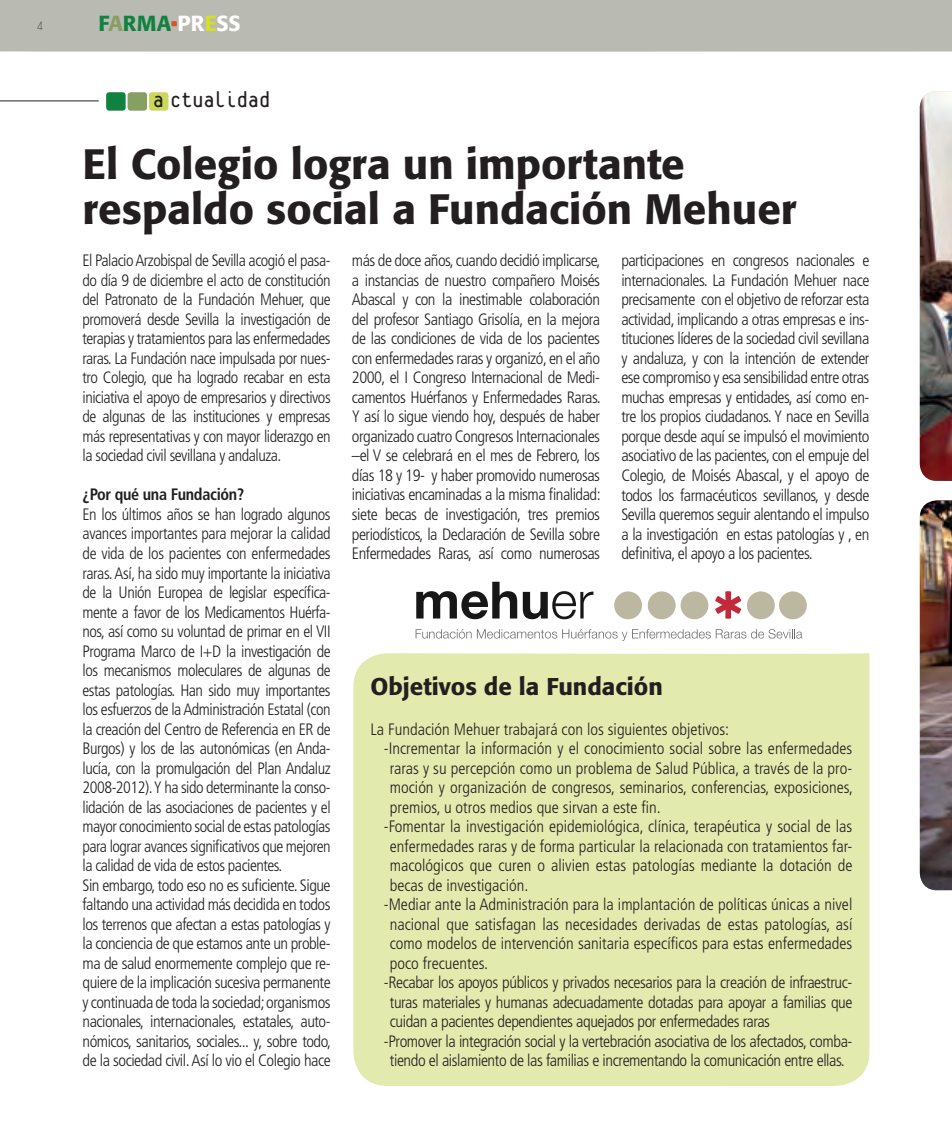
<style>
.page{position:relative;width:952px;height:1144px;background:#fff}
.page>*{position:absolute;margin:0;border:0;box-sizing:border-box;transform-origin:0 0}
.t1{font:700 51.45px "Helvetica Neue";color:#161716}
.t2{font:500 42px/45px "Formata";color:#231f20}
.t3{font:500 24px "Formata";color:#231f20}
.t4{font:24px "Platelet";color:#231f20}
.t5{font:500 21.6px "Formata";color:#108240}
.t6{font:300 condensed 16.5px/19.5px "Frutiger";letter-spacing:-.025em;color:#231f20;text-align:justify}
.t7{font:300 condensed 16.5px "Frutiger";color:#231f20}
.t8{font:700 condensed 16.5px "Frutiger";letter-spacing:-.02em;color:#231f20}
.t9{font:300 12px "Existence";color:#231f20}
.s1{color:#879f61}
.s2{color:#fff}
.s3{color:#d6df21}
.s4{font-weight:300}
</style>
<div class="page">
<div style="left:0;top:0;width:952px;height:52px;background:#b9bbb3"></div>
<svg style="left:171px;top:21px;width:6px;height:5px"></svg>
<hr style="left:0;top:101px;width:99px;height:1px;background:#231f20">
<div style="left:106px;top:92px;width:20px;height:19px;background:#108240;border-radius:3px"></div>
<div style="left:128px;top:92px;width:19px;height:19px;background:#879f61;border-radius:3px"></div>
<div style="left:149px;top:92px;width:19px;height:19px;background:#cbd85b;border-radius:3px"></div>
<div style="left:353px;top:653px;width:516px;height:432px;background:#e3eaad"></div>
<img style="left:919px;top:91px;width:33px;height:389px">
<img style="left:920px;top:500px;width:32px;height:389px">
<svg style="left:715px;top:591px;width:26px;height:27px"></svg>
<div style="left:680px;top:591px;width:28px;height:28px;background:#bbb7a0;border-radius:50%"></div>
<div style="left:747px;top:591px;width:28px;height:28px;background:#bbb7a0;border-radius:50%"></div>
<div style="left:779px;top:591px;width:28px;height:28px;background:#bbb7a0;border-radius:50%"></div>
<div style="left:648px;top:591px;width:27px;height:28px;background:#bbb7a0;border-radius:50%"></div>
<div style="left:614px;top:591px;width:28px;height:28px;background:#bbb7a0;border-radius:50%"></div>
<svg style="left:415px;top:629px;width:56px;height:9px"></svg>
<svg style="left:477px;top:629px;width:325px;height:11px"></svg>
<p class="t9" style="left:37px;top:19px;width:8px">4</p>
<h3 class="t5" style="left:99px;top:10px;width:143px">F<span class="s1">A</span>RMA <span class="s2">PR</span><span class="s3">E</span><span class="s2">SS</span></h3>
<h3 class="t4" style="left:153px;top:90px;width:119px">a ctualidad</h3>
<h2 class="t2" style="left:83px;top:141px;width:715px">El Colegio logra un importante respaldo social a Fundación Mehuer</h2>
<p class="t6" style="left:83px;top:251px;width:250px">El Palacio Arzobispal de Sevilla acogió el pasa&shy;do día 9 de diciembre el acto de constitución del Patronato de la Fundación Mehuer, que promoverá desde Sevilla la investigación de terapias y tratamientos para las enfermedades raras. La Fundación nace impulsada por nues&shy;tro Colegio, que ha logrado recabar en esta iniciativa el apoyo de empresarios y directivos de algunas de las instituciones y empresas más representativas y con mayor liderazgo en la sociedad civil sevillana y andaluza.</p>
<p class="t8" style="left:83px;top:485px;width:163px">¿Por qué una Fundación?</p>
<p class="t6" style="left:83px;top:504px;width:250px;text-align:left">En los últimos años se han logrado algunos avances importantes para mejorar la calidad de vida de los pacientes con enfermedades raras. Así, ha sido muy importante la iniciativa de la Unión Europea de legislar específica&shy;mente a favor de los Medicamentos Huérfa&shy;nos, así como su voluntad de primar en el VII Programa Marco de I+D la investigación de los mecanismos moleculares de algunas de estas patologías. Han sido muy importantes los esfuerzos de la Administración Estatal (con la creación del Centro de Referencia en ER de Burgos) y los de las autonómicas (en Anda&shy;lucía, con la promulgación del Plan Andaluz 2008-2012). Y ha sido determinante la conso&shy;lidación de las asociaciones de pacientes y el mayor conocimiento social de estas patologías para lograr avances significativos que mejoren la calidad de vida de estos pacientes.<br>Sin embargo, todo eso no es suficiente. Sigue faltando una actividad más decidida en todos los terrenos que afectan a estas patologías y la conciencia de que estamos ante un proble&shy;ma de salud enormemente complejo que re&shy;quiere de la implicación sucesiva permanente y continuada de toda la sociedad; organismos nacionales, internacionales, estatales, auto&shy;nómicos, sanitarios, sociales... y, sobre todo, de la sociedad civil. Así lo vio el Colegio hace</p>
<p class="t6" style="left:352px;top:251px;width:250px">más de doce años, cuando decidió implicarse, a instancias de nuestro compañero Moisés Abascal y con la inestimable colaboración del profesor Santiago Grisolía, en la mejora de las condiciones de vida de los pacientes con enfermedades raras y organizó, en el año 2000, el I Congreso Internacional de Medi&shy;camentos Huérfanos y Enfermedades Raras.<br>Y así lo sigue viendo hoy, después de haber organizado cuatro Congresos Internacionales –el V se celebrará en el mes de Febrero, los días 18 y 19- y haber promovido numerosas iniciativas encaminadas a la misma finalidad: siete becas de investigación, tres premios periodísticos, la Declaración de Sevilla sobre Enfermedades Raras, así como numerosas</p>
<p class="t6" style="left:621px;top:251px;width:250px">participaciones en congresos nacionales e internacionales. La Fundación Mehuer nace precisamente con el objetivo de reforzar esta actividad, implicando a otras empresas e ins&shy;tituciones líderes de la sociedad civil sevillana y andaluza, y con la intención de extender ese compromiso y esa sensibilidad entre otras muchas empresas y entidades, así como en&shy;tre los propios ciudadanos. Y nace en Sevilla porque desde aquí se impulsó el movimiento asociativo de las pacientes, con el empuje del Colegio, de Moisés Abascal, y el apoyo de todos los farmacéuticos sevillanos, y desde Sevilla queremos seguir alentando el impulso a la investigación en estas patologías y , en definitiva, el apoyo a los pacientes.</p>
<h1 class="t1" style="left:413px;top:568px;width:182px">mehu<span class="s4">er</span></h1>
<h3 class="t3" style="left:370px;top:671px;width:294px">Objetivos de la Fundación</h3>
<p class="t7" style="left:370px;top:719px;width:360px">La Fundación Mehuer trabajará con los siguientes objetivos:</p>
<p class="t7" style="left:384px;top:738px;width:470px">-Incrementar la información y el conocimiento social sobre las enfermedades</p>
<p class="t7" style="left:390px;top:758px;width:464px">raras y su percepción como un problema de Salud Pública, a través de la pro-</p>
<p class="t7" style="left:390px;top:777px;width:465px">moción y organización de congresos, seminarios, conferencias, exposiciones,</p>
<p class="t7" style="left:390px;top:797px;width:272px">premios, u otros medios que sirvan a este fin.</p>
<p class="t7" style="left:384px;top:816px;width:470px">-Fomentar la investigación epidemiológica, clínica, terapéutica y social de las</p>
<p class="t7" style="left:390px;top:836px;width:464px">enfermedades raras y de forma particular la relacionada con tratamientos far-</p>
<p class="t7" style="left:390px;top:855px;width:464px">macológicos que curen o alivien estas patologías mediante la dotación de</p>
<p class="t7" style="left:390px;top:875px;width:140px">becas de investigación.</p>
<p class="t7" style="left:384px;top:894px;width:470px">-Mediar ante la Administración para la implantación de políticas únicas a nivel</p>
<p class="t7" style="left:390px;top:914px;width:464px">nacional que satisfagan las necesidades derivadas de estas patologías, así</p>
<p class="t7" style="left:390px;top:933px;width:464px">como modelos de intervención sanitaria específicos para estas enfermedades</p>
<p class="t7" style="left:390px;top:953px;width:100px">poco frecuentes.</p>
<p class="t6" style="left:384px;top:972px;width:470px">-Recabar los apoyos públicos y privados necesarios para la creación de infraestruc-</p>
<p class="t6" style="left:390px;top:992px;width:464px">turas materiales y humanas adecuadamente dotadas para apoyar a familias que</p>
<p class="t6" style="left:390px;top:1011px;width:382px">cuidan a pacientes dependientes aquejados por enfermedades raras</p>
<p class="t6" style="left:384px;top:1031px;width:470px">-Promover la integración social y la vertebración asociativa de los afectados, comba-</p>
<p class="t6" style="left:390px;top:1050px;width:456px">tiendo el aislamiento de las familias e incrementando la comunicación entre ellas.</p>
</div>
